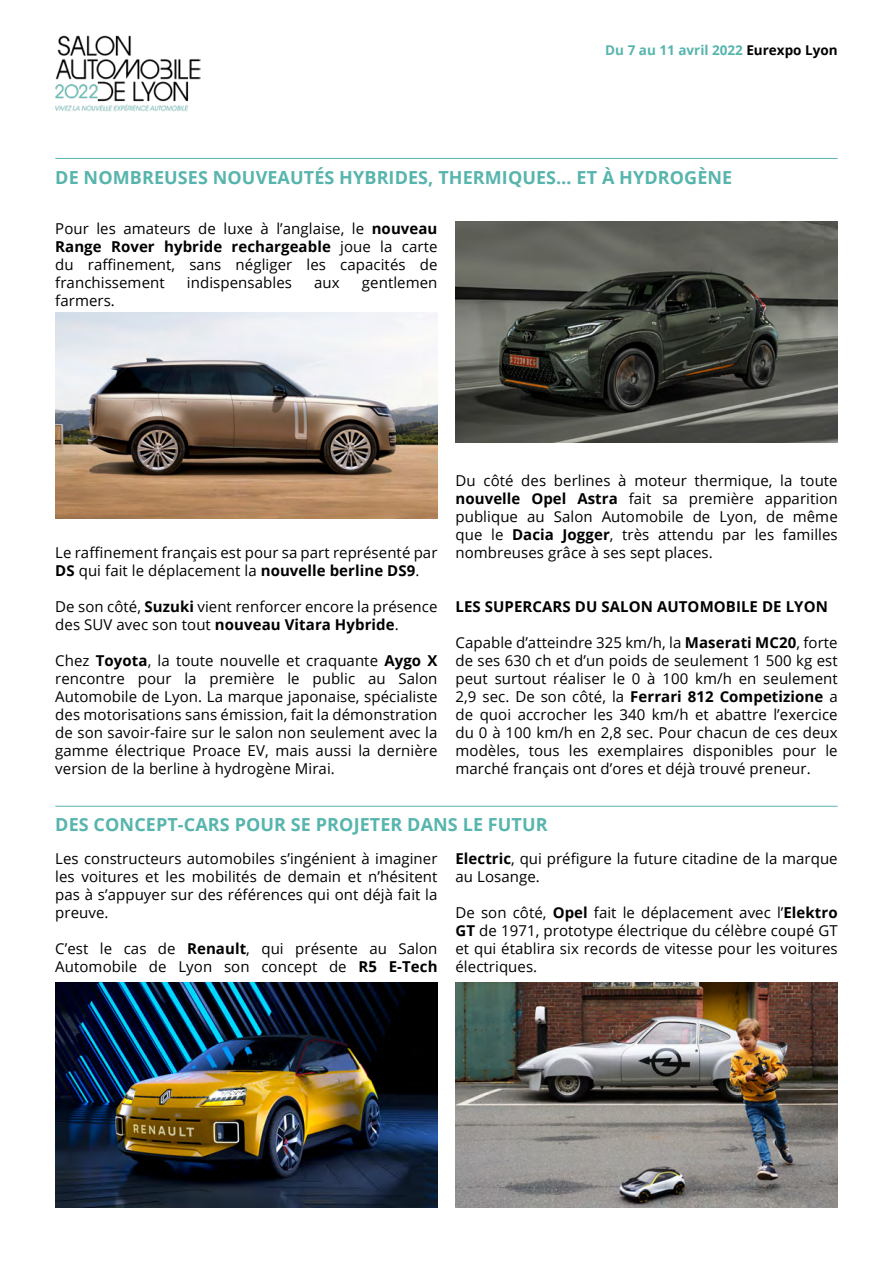
<style>
.page{position:relative;width:893px;height:1263px;background:#fff}
.page>*{position:absolute;margin:0;border:0;box-sizing:border-box;transform-origin:0 0}
.t1{font:700 18px "Open Sans";letter-spacing:.005em;color:#57b5ad}
.t2{font:15px/18px "Open Sans";letter-spacing:.005em;color:#000;text-align:justify}
.t3{font:700 15px "Open Sans";letter-spacing:.005em;color:#000}
.t4{font:700 13.5px "Open Sans";color:#57b5ad}
.s1{color:#000}
.s2{font-weight:700}
</style>
<div class="page">
<img style="left:55px;top:35px;width:146px;height:76px">
<img style="left:455px;top:221px;width:383px;height:221px">
<img style="left:55px;top:312px;width:382px;height:207px">
<img style="left:55px;top:982px;width:382px;height:226px">
<img style="left:455px;top:982px;width:383px;height:226px">
<hr style="left:55px;top:158px;width:783px;height:1px;background:#57b5ad">
<hr style="left:55px;top:806px;width:783px;height:1px;background:#57b5ad">
<p class="t4" style="left:605px;top:41px;width:234px">Du 7 au 11 avril 2022 <span class="s1">Eurexpo Lyon</span></p>
<p class="t1" style="left:55px;top:165px;width:679px">DE NOMBREUSES NOUVEAUTÉS HYBRIDES, THERMIQUES… ET À HYDROGÈNE</p>
<p class="t2" style="left:55px;top:219px;width:384px">Pour les amateurs de luxe à l’anglaise, le <span class="s2">nouveau Range Rover hybride rechargeable</span> joue la carte du raffinement, sans négliger les capacités de franchissement</p>
<p class="t2" style="left:187px;top:273px;width:107px">indispensables</p>
<p class="t2" style="left:314px;top:273px;width:27px">aux</p>
<p class="t2" style="left:362px;top:273px;width:77px">gentlemen</p>
<p class="t2" style="left:55px;top:291px;width:61px">farmers.</p>
<p class="t2" style="left:55px;top:543px;width:384px">Le raffinement français est pour sa part représenté par<br><span class="s2">DS</span> qui fait le déplacement la <span class="s2">nouvelle berline DS9</span>.</p>
<p class="t2" style="left:55px;top:597px;width:384px">De son côté, <span class="s2">Suzuki</span> vient renforcer encore la présence des SUV avec son tout <span class="s2">nouveau Vitara Hybride</span>.</p>
<p class="t2" style="left:55px;top:651px;width:384px">Chez <span class="s2">Toyota</span>, la toute nouvelle et craquante <span class="s2">Aygo X </span>rencontre pour la première le public au Salon Automobile de Lyon. La marque japonaise, spécialiste des motorisations sans émission, fait la démonstration de son savoir-faire sur le salon non seulement avec la gamme électrique Proace EV, mais aussi la dernière version de la berline à hydrogène Mirai.</p>
<p class="t2" style="left:455px;top:471px;width:384px">Du côté des berlines à moteur thermique, la toute <span class="s2">nouvelle Opel Astra</span> fait sa première apparition publique au Salon Automobile de Lyon, de même que le <span class="s2">Dacia Jogger</span>, très attendu par les familles nombreuses grâce à ses sept places.</p>
<p class="t3" style="left:455px;top:596px;width:374px">LES SUPERCARS DU SALON AUTOMOBILE DE LYON</p>
<p class="t2" style="left:455px;top:633px;width:384px">Capable d’atteindre 325 km/h, la <span class="s2">Maserati MC20</span>, forte de ses 630 ch et d’un poids de seulement 1 500 kg est peut surtout réaliser le 0 à 100 km/h en seulement 2,9 sec. De son côté, la <span class="s2">Ferrari 812 Competizione</span> a de quoi accrocher les 340 km/h et abattre l’exercice du 0 à 100 km/h en 2,8 sec. Pour chacun de ces deux modèles, tous les exemplaires disponibles pour le marché français ont d’ores et déjà trouvé preneur.</p>
<p class="t1" style="left:55px;top:812px;width:494px">DES CONCEPT-CARS POUR SE PROJETER DANS LE FUTUR</p>
<p class="t2" style="left:55px;top:849px;width:384px">Les constructeurs automobiles s’ingénient à imaginer les voitures et les mobilités de demain et n’hésitent pas à s’appuyer sur des références qui ont déjà fait la preuve.</p>
<p class="t2" style="left:55px;top:939px;width:384px">C’est le cas de <span class="s2">Renault</span>, qui présente au Salon<br>Automobile de Lyon son concept de <span class="s2">R5 E-Tech</span></p>
<p class="t2" style="left:455px;top:849px;width:384px"><span class="s2">Electric</span>, qui préfigure la future citadine de la marque au Losange.</p>
<p class="t2" style="left:455px;top:903px;width:384px">De son côté, <span class="s2">Opel</span> fait le déplacement avec l’<span class="s2">Elektro GT</span> de 1971, prototype électrique du célèbre coupé GT et qui établira six records de vitesse pour les voitures électriques.</p>
</div>
